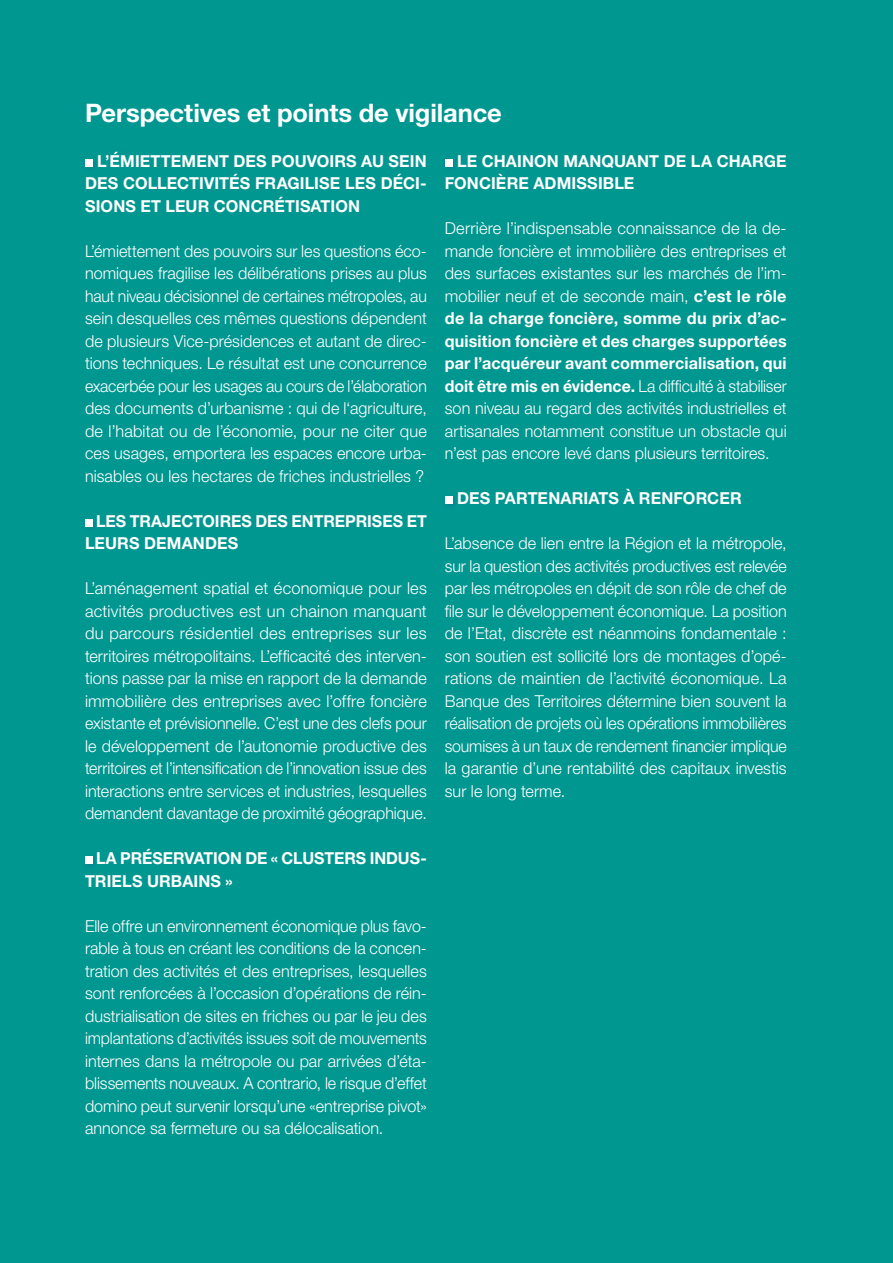
<style>
.page{position:relative;width:893px;height:1263px;background:#009790}
.page>*{position:absolute;margin:0;border:0;box-sizing:border-box;transform-origin:0 0}
.t1{font:700 25.5px "Helvetica Neue LT Pro";letter-spacing:-.005em;color:#fff}
.t2{font:300 16.5px/22.5px "Helvetica Neue LT Pro";color:#fff;text-align:justify}
.t3{font:700 16.5px/22.5px "Helvetica Neue LT Pro";letter-spacing:.005em;color:#fff}
.s1{font-weight:700}
</style>
<div class="page">
<div style="left:82px;top:156px;width:17px;height:17px;background:#1e46a0;opacity:.3"></div>
<div style="left:85px;top:159px;width:8px;height:7px;background:#fff"></div>
<div style="left:82px;top:516px;width:17px;height:17px;background:#1e46a0;opacity:.3"></div>
<div style="left:85px;top:519px;width:8px;height:7px;background:#fff"></div>
<div style="left:82px;top:853px;width:17px;height:17px;background:#1e46a0;opacity:.3"></div>
<div style="left:85px;top:857px;width:8px;height:7px;background:#fff"></div>
<div style="left:445px;top:159px;width:8px;height:7px;background:#fff"></div>
<div style="left:442px;top:493px;width:16px;height:17px;background:#1e46a0;opacity:.3"></div>
<div style="left:445px;top:497px;width:8px;height:7px;background:#fff"></div>
<h1 class="t1" style="left:85px;top:96px;width:418px">Perspectives et points de vigilance</h1>
<p class="t3" style="left:85px;top:149px;width:343px;text-align:justify;text-indent:12px">L’ÉMIETTEMENT DES POUVOIRS AU SEIN DES COLLECTIVITÉS FRAGILISE LES DÉCI-SIONS ET LEUR CONCRÉTISATION</p>
<p class="t2" style="left:85px;top:239px;width:343px">L’émiettement des pouvoirs sur les questions éco&shy;nomiques fragilise les délibérations prises au plus haut niveau décisionnel de certaines métropoles, au sein desquelles ces mêmes questions dépendent de plusieurs Vice-présidences et autant de direc&shy;tions techniques. Le résultat est une concurrence exacerbée pour les usages au cours de l’élaboration des documents d’urbanisme : qui de l‘agriculture, de l’habitat ou de l’économie, pour ne citer que ces usages, emportera les espaces encore urba&shy;nisables ou les hectares de friches industrielles ?</p>
<p class="t3" style="left:85px;top:509px;width:343px;text-indent:11px">LES TRAJECTOIRES DES ENTREPRISES ET<br>LEURS DEMANDES</p>
<p class="t2" style="left:85px;top:577px;width:343px">L’aménagement spatial et économique pour les activités productives est un chainon manquant du parcours résidentiel des entreprises sur les territoires métropolitains. L’efficacité des interven&shy;tions passe par la mise en rapport de la demande immobilière des entreprises avec l’offre foncière existante et prévisionnelle. C’est une des clefs pour le développement de l’autonomie productive des territoires et l’intensification de l’innovation issue des interactions entre services et industries, lesquelles demandent davantage de proximité géographique.</p>
<p class="t3" style="left:85px;top:846px;width:343px;text-indent:11px">LA PRÉSERVATION DE « CLUSTERS INDUS-<br>TRIELS URBAINS »</p>
<p class="t2" style="left:85px;top:914px;width:343px">Elle offre un environnement économique plus favo&shy;rable à tous en créant les conditions de la concen&shy;tration des activités et des entreprises, lesquelles sont renforcées à l’occasion d’opérations de réin&shy;dustrialisation de sites en friches ou par le jeu des implantations d’activités issues soit de mouvements internes dans la métropole ou par arrivées d’éta&shy;blissements nouveaux. A contrario, le risque d’effet domino peut survenir lorsqu’une «entreprise pivot» annonce sa fermeture ou sa délocalisation.</p>
<p class="t3" style="left:445px;top:149px;width:343px;text-indent:12px">LE CHAINON MANQUANT DE LA CHARGE<br>FONCIÈRE ADMISSIBLE</p>
<p class="t2" style="left:445px;top:217px;width:343px">Derrière l’indispensable connaissance de la de&shy;mande foncière et immobilière des entreprises et des surfaces existantes sur les marchés de l’im&shy;mobilier neuf et de seconde main, <span class="s1">c’est le rôle de la charge foncière, somme du prix d’ac&shy;quisition foncière et des charges supportées par l’acquéreur avant commercialisation, qui doit être mis en évidence.</span> La difficulté à stabiliser son niveau au regard des activités industrielles et artisanales notamment constitue un obstacle qui n’est pas encore levé dans plusieurs territoires.</p>
<p class="t3" style="left:457px;top:486px;width:286px">DES PARTENARIATS À RENFORCER</p>
<p class="t2" style="left:445px;top:532px;width:343px">L’absence de lien entre la Région et la métropole, sur la question des activités productives est relevée par les métropoles en dépit de son rôle de chef de file sur le développement économique. La position de l’Etat, discrète est néanmoins fondamentale : son soutien est sollicité lors de montages d’opé&shy;rations de maintien de l’activité économique. La Banque des Territoires détermine bien souvent la réalisation de projets où les opérations immobilières soumises à un taux de rendement financier implique la garantie d’une rentabilité des capitaux investis sur le long terme.</p>
</div>
